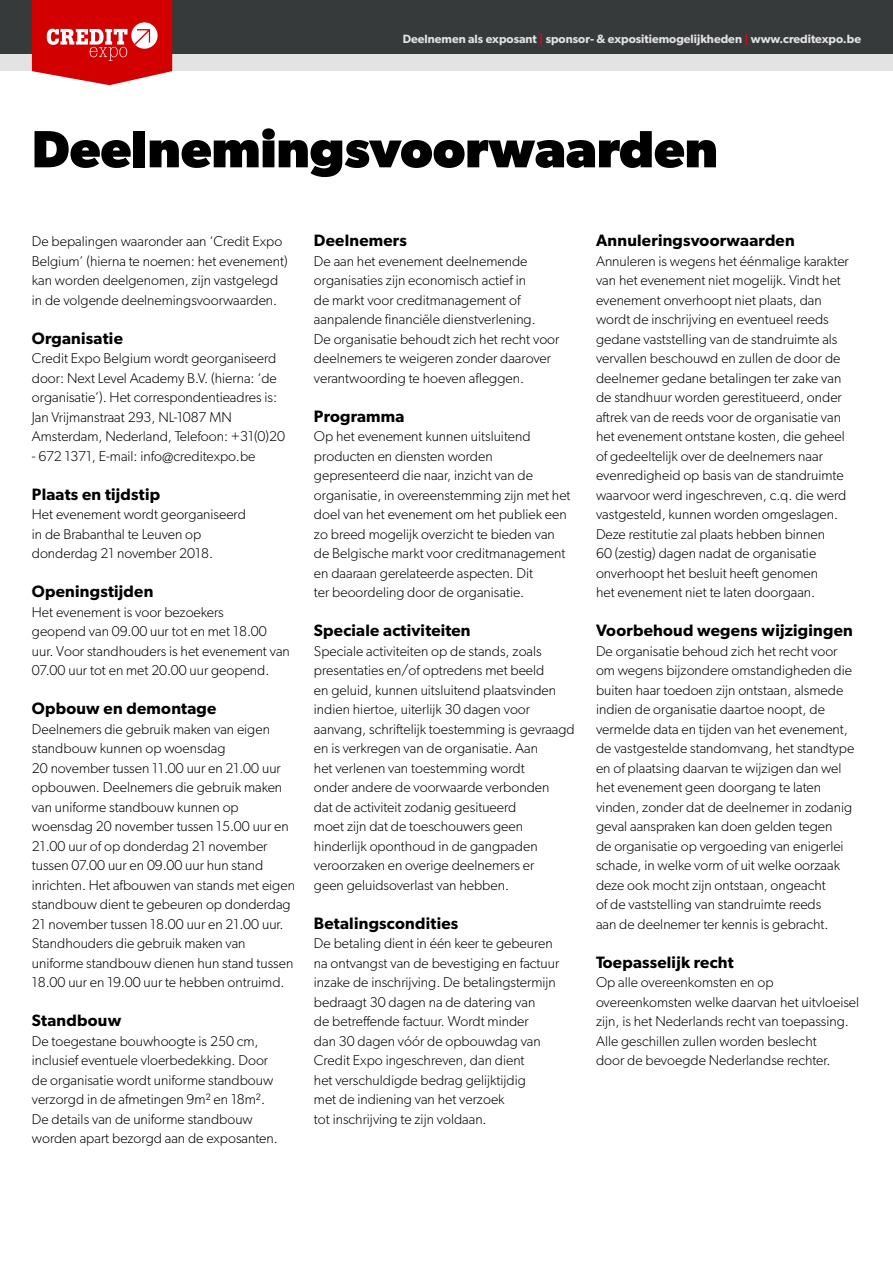
<style>
.page{position:relative;width:893px;height:1263px;background:#fff}
.page>*{position:absolute;margin:0;border:0;box-sizing:border-box;transform-origin:0 0}
.t1{font:700 52.5px "Gibson";color:#000}
.t2{font:600 16.5px "Gibson";letter-spacing:.015em;color:#000}
.t3{font:300 14.25px/19.5px "Gibson";color:#000}
.t4{font:600 12px "Gibson";color:#e3e3e3}
.s1{color:#db0812}
</style>
<div class="page">
<div style="left:0;top:18px;width:893px;height:53px;background:#e3e3e3"></div>
<div style="left:0;top:0;width:893px;height:53px;background:#373a3b"></div>
<svg style="left:32px;top:0;width:140px;height:85px;background:#da3131"></svg>
<p class="t4" style="left:403px;top:32px;width:460px">Deelnemen als exposant <span class="s1">|</span> sponsor- &amp; expositiemogelijkheden <span class="s1">|</span> www.creditexpo.be</p>
<h1 class="t1" style="left:32px;top:118px;width:688px">Deelnemingsvoorwaarden</h1>
<p class="t3" style="left:32px;top:231px;width:257px">De bepalingen waaronder aan ‘Credit Expo Belgium’ (hierna te noemen: het evenement) kan worden deelgenomen, zijn vastgelegd in de volgende deelnemingsvoorwaarden.</p>
<p class="t2" style="left:32px;top:328px;width:92px">Organisatie</p>
<p class="t3" style="left:32px;top:348px;width:255px">Credit Expo Belgium wordt georganiseerd door: Next Level Academy B.V. (hierna: ‘de organisatie’). Het correspondentieadres is:<br>Jan Vrijmanstraat 293, NL-1087 MN Amsterdam, Nederland, Telefoon: +31(0)20</p>
<p class="t3" style="left:32px;top:446px;width:225px">- 672 1371, E-mail: info@creditexpo.be</p>
<p class="t2" style="left:32px;top:484px;width:130px">Plaats en tijdstip</p>
<p class="t3" style="left:32px;top:504px;width:215px">Het evenement wordt georganiseerd in de Brabanthal te Leuven op donderdag 21 november 2018.</p>
<p class="t2" style="left:32px;top:582px;width:123px">Openingstijden</p>
<p class="t3" style="left:32px;top:602px;width:260px">Het evenement is voor bezoekers<br>geopend van 09.00 uur tot en met 18.00 uur. Voor standhouders is het evenement van 07.00 uur tot en met 20.00 uur geopend.</p>
<p class="t2" style="left:32px;top:699px;width:186px">Opbouw en demontage</p>
<p class="t3" style="left:32px;top:719px;width:265px">Deelnemers die gebruik maken van eigen standbouw kunnen op woensdag<br>20 november tussen 11.00 uur en 21.00 uur opbouwen. Deelnemers die gebruik maken van uniforme standbouw kunnen op woensdag 20 november tussen 15.00 uur en 21.00 uur of op donderdag 21 november tussen 07.00 uur en 09.00 uur hun stand inrichten. Het afbouwen van stands met eigen standbouw dient te gebeuren op donderdag 21 november tussen 18.00 uur en 21.00 uur.<br>Standhouders die gebruik maken van uniforme standbouw dienen hun stand tussen 18.00 uur en 19.00 uur te hebben ontruimd.</p>
<p class="t2" style="left:32px;top:1011px;width:91px">Standbouw</p>
<p class="t3" style="left:32px;top:1031px;width:247px">De toegestane bouwhoogte is 250 cm, inclusief eventuele vloerbedekking. Door de organisatie wordt uniforme standbouw verzorgd in de afmetingen 9m² en 18m².<br>De details van de uniforme standbouw worden apart bezorgd aan de exposanten.</p>
<p class="t2" style="left:314px;top:231px;width:94px">Deelnemers</p>
<p class="t3" style="left:314px;top:251px;width:247px">De aan het evenement deelnemende organisaties zijn economisch actief in<br>de markt voor creditmanagement of aanpalende financiële dienstverlening.<br>De organisatie behoudt zich het recht voor deelnemers te weigeren zonder daarover verantwoording te hoeven afleggen.</p>
<p class="t2" style="left:314px;top:406px;width:92px">Programma</p>
<p class="t3" style="left:314px;top:426px;width:258px">Op het evenement kunnen uitsluitend producten en diensten worden gepresenteerd die naar, inzicht van de organisatie, in overeenstemming zijn met het doel van het evenement om het publiek een zo breed mogelijk overzicht te bieden van de Belgische markt voor creditmanagement en daaraan gerelateerde aspecten. Dit<br>ter beoordeling door de organisatie.</p>
<p class="t2" style="left:314px;top:621px;width:158px">Speciale activiteiten</p>
<p class="t3" style="left:314px;top:641px;width:262px">Speciale activiteiten op de stands, zoals presentaties en/of optredens met beeld<br>en geluid, kunnen uitsluitend plaatsvinden indien hiertoe, uiterlijk 30 dagen voor aanvang, schriftelijk toestemming is gevraagd en is verkregen van de organisatie. Aan<br>het verlenen van toestemming wordt<br>onder andere de voorwaarde verbonden<br>dat de activiteit zodanig gesitueerd<br>moet zijn dat de toeschouwers geen hinderlijk oponthoud in de gangpaden veroorzaken en overige deelnemers er<br>geen geluidsoverlast van hebben.</p>
<p class="t2" style="left:314px;top:913px;width:146px">Betalingscondities</p>
<p class="t3" style="left:314px;top:933px;width:247px">De betaling dient in één keer te gebeuren na ontvangst van de bevestiging en factuur inzake de inschrijving. De betalingstermijn bedraagt 30 dagen na de datering van<br>de betreffende factuur. Wordt minder<br>dan 30 dagen vóór de opbouwdag van Credit Expo ingeschreven, dan dient<br>het verschuldigde bedrag gelijktijdig<br>met de indiening van het verzoek<br>tot inschrijving te zijn voldaan.</p>
<p class="t2" style="left:596px;top:231px;width:200px">Annuleringsvoorwaarden</p>
<p class="t3" style="left:596px;top:251px;width:254px">Annuleren is wegens het éénmalige karakter van het evenement niet mogelijk. Vindt het evenement onverhoopt niet plaats, dan wordt de inschrijving en eventueel reeds gedane vaststelling van de standruimte als vervallen beschouwd en zullen de door de deelnemer gedane betalingen ter zake van de standhuur worden gerestitueerd, onder aftrek van de reeds voor de organisatie van het evenement ontstane kosten, die geheel of gedeeltelijk over de deelnemers naar evenredigheid op basis van de standruimte waarvoor werd ingeschreven, c.q. die werd vastgesteld, kunnen worden omgeslagen.<br>Deze restitutie zal plaats hebben binnen<br>60 (zestig) dagen nadat de organisatie onverhoopt het besluit heeft genomen<br>het evenement niet te laten doorgaan.</p>
<p class="t2" style="left:596px;top:621px;width:258px">Voorbehoud wegens wijzigingen</p>
<p class="t3" style="left:596px;top:641px;width:260px">De organisatie behoud zich het recht voor om wegens bijzondere omstandigheden die buiten haar toedoen zijn ontstaan, alsmede indien de organisatie daartoe noopt, de vermelde data en tijden van het evenement, de vastgestelde standomvang, het standtype en of plaatsing daarvan te wijzigen dan wel het evenement geen doorgang te laten vinden, zonder dat de deelnemer in zodanig geval aanspraken kan doen gelden tegen<br>de organisatie op vergoeding van enigerlei schade, in welke vorm of uit welke oorzaak deze ook mocht zijn ontstaan, ongeacht<br>of de vaststelling van standruimte reeds<br>aan de deelnemer ter kennis is gebracht.</p>
<p class="t2" style="left:596px;top:952px;width:139px">Toepasselijk recht</p>
<p class="t3" style="left:596px;top:972px;width:265px">Op alle overeenkomsten en op overeenkomsten welke daarvan het uitvloeisel zijn, is het Nederlands recht van toepassing.<br>Alle geschillen zullen worden beslecht<br>door de bevoegde Nederlandse rechter.</p>
</div>
